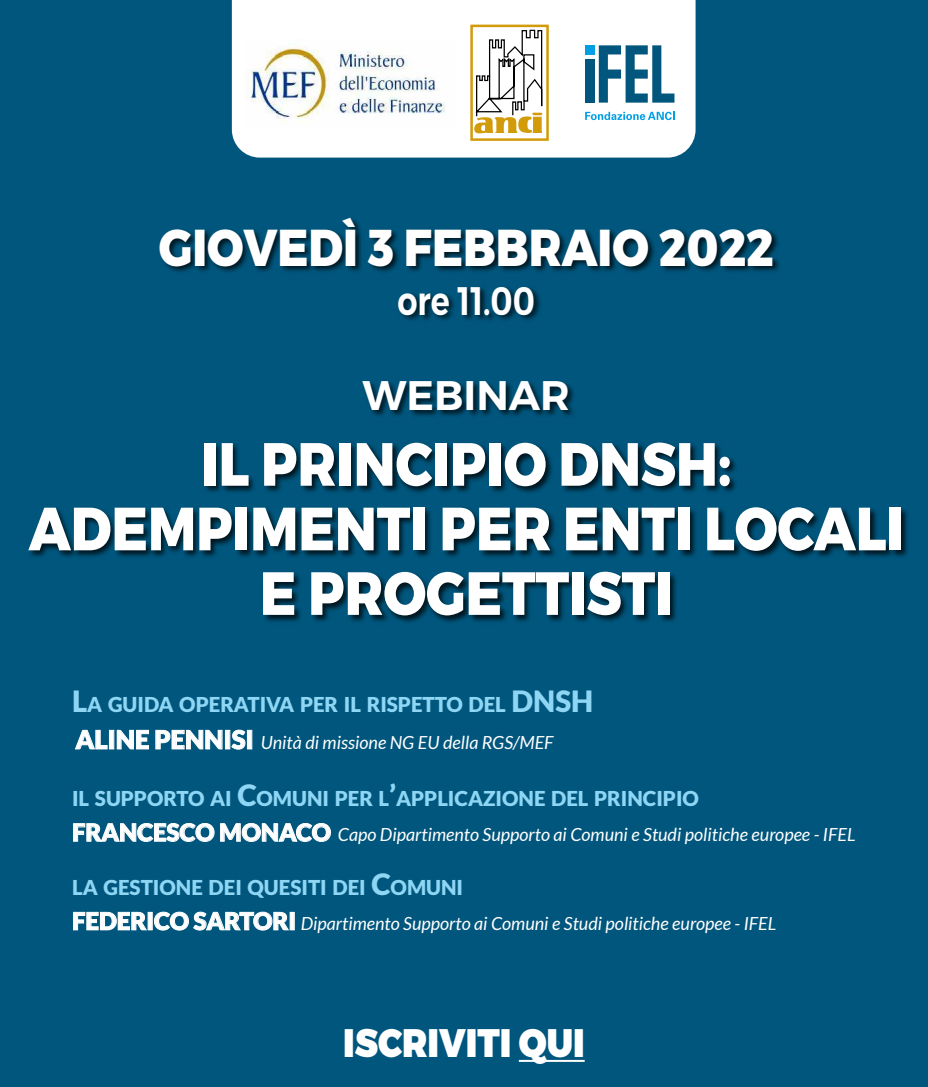
<style>
.page{position:relative;width:928px;height:1087px;background:#fff}
.page>*{position:absolute;margin:0;border:0;box-sizing:border-box;transform-origin:0 0}
.t1{font:800 60.75px/64.5px "Montserrat";color:#fff;text-align:center;scale:.88 1}
.t2{font:800 51.75px "Montserrat";color:#fff;scale:.88 1}
.t3{font:600 41.25px "Montserrat";color:#fff}
.t4{font:900 39.75px "Montserrat";color:#fff;scale:.88 1}
.t5{font:600 39.75px "Montserrat";color:#fff;scale:.8 1}
.t6{font:900 20.48px "Lato";color:#8ed6f4}
.t7{font:italic 18px "Lato";color:#fff}
.s1{font-size:29.25px}
.s2{font-weight:900;font-style:normal;font-size:25.5px}
.s3{font-weight:900;font-style:normal;font-size:24px}
</style>
<div class="page">
<div style="left:0;top:0;width:928px;height:1086px;background:#00567d"></div>
<img style="left:30px;top:219px;width:878px;height:404px">
<hr style="left:519px;top:1059px;width:66px;height:2px;background:#fff">
<div style="left:232px;top:0;width:464px;height:157px;background:#fff"></div>
<img style="left:246px;top:40px;width:208px;height:88px">
<div style="left:470px;top:25px;width:79px;height:116px;background:#fff;border:3px solid #d29b0a"></div>
<svg style="left:474px;top:29px;width:69px;height:104px"></svg>
<div style="left:585px;top:59px;width:9px;height:44px;background:#00567d"></div>
<div style="left:585px;top:45px;width:9px;height:9px;background:#009fe3"></div>
<svg style="left:599px;top:45px;width:75px;height:58px"></svg>
<svg style="left:585px;top:112px;width:89px;height:8px"></svg>
<svg style="left:75px;top:729px;width:33px;height:20px"></svg>
<div style="left:109px;top:729px;width:5px;height:20px;border:1px solid #fff"></div>
<svg style="left:117px;top:729px;width:32px;height:20px"></svg>
<svg style="left:155px;top:729px;width:68px;height:20px"></svg>
<div style="left:225px;top:729px;width:5px;height:20px;border:1px solid #fff"></div>
<svg style="left:231px;top:729px;width:15px;height:20px"></svg>
<div style="left:247px;top:729px;width:5px;height:20px;border:1px solid #fff"></div>
<svg style="left:73px;top:823px;width:258px;height:19px"></svg>
<svg style="left:73px;top:911px;width:74px;height:19px"></svg>
<svg style="left:154px;top:911px;width:135px;height:19px"></svg>
<div style="left:290px;top:911px;width:5px;height:18px;border:1px solid #fff"></div>
<h2 class="t2" style="left:159px;top:215px;width:700px">GIOVEDÌ 3 FEBBRAIO 2022</h2>
<h3 class="t5" style="left:397px;top:276px;width:174px">ore 11.00</h3>
<h3 class="t3" style="left:363px;top:369px;width:209px">WEBINAR</h3>
<h1 class="t1" style="left:29px;top:433px;width:996px">IL PRINCIPIO DNSH:<br>ADEMPIMENTI PER ENTI LOCALI<br>E PROGETTISTI</h1>
<p class="t6" style="left:72px;top:692px;width:523px"><span class="s1">L</span>A GUIDA OPERATIVA PER IL RISPETTO DEL <span class="s1">DNSH</span></p>
<p class="t7" style="left:76px;top:732px;width:480px"><span class="s2">ALINE PENNISI</span> Unità di missione NG EU della RGS/MEF</p>
<p class="t6" style="left:72px;top:786px;width:628px">IL SUPPORTO AI <span class="s1">C</span>OMUNI PER L<span class="s1">’</span>APPLICAZIONE DEL PRINCIPIO</p>
<p class="t7" style="left:72px;top:824px;width:785px"><span class="s3">FRANCESCO MONACO</span> Capo Dipartimento Supporto ai Comuni e Studi politiche europee - IFEL</p>
<p class="t6" style="left:72px;top:874px;width:393px">LA GESTIONE DEI QUESITI DEI <span class="s1">C</span>OMUNI</p>
<p class="t7" style="left:72px;top:912px;width:706px"><span class="s3">FEDERICO SARTORI</span> Dipartimento Supporto ai Comuni e Studi politiche europee - IFEL</p>
<h3 class="t4" style="left:343px;top:1017px;width:276px">ISCRIVITI QUI</h3>
</div>
